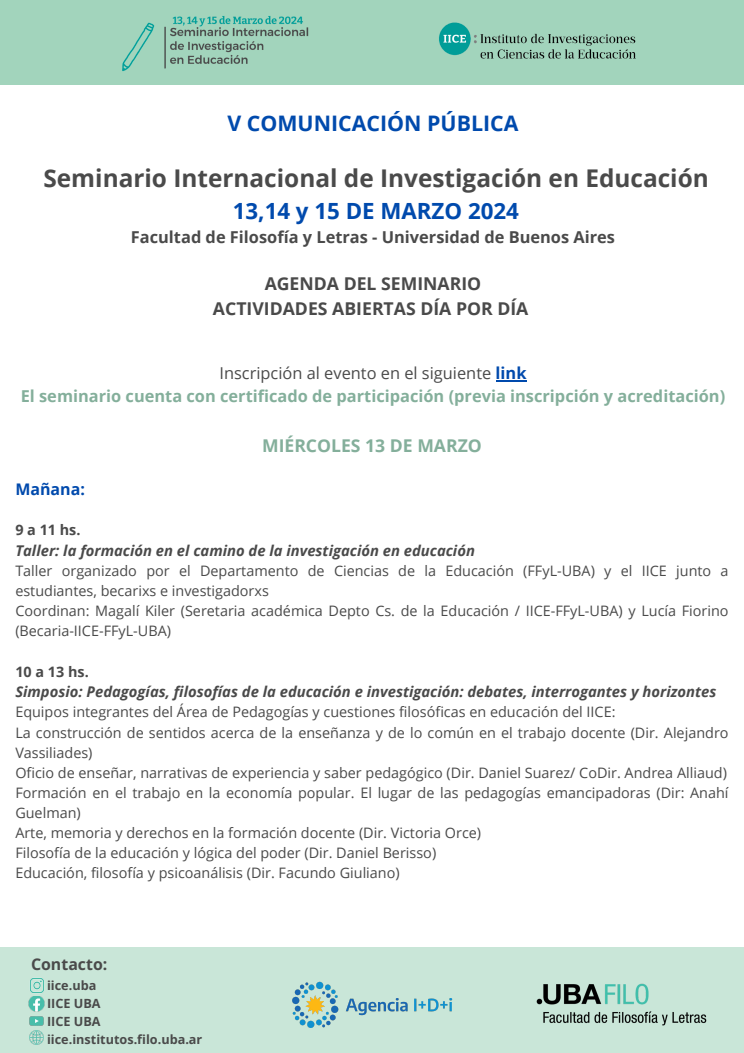
<style>
.page{position:relative;width:744px;height:1053px;background:#fff}
.page>*{position:absolute;margin:0;border:0;box-sizing:border-box;transform-origin:0 0}
.t1{font:700 24.4px "Open Sans";color:#4a4a4a}
.t2{font:700 22.32px "Open Sans";color:#004aad}
.t3{font:700 21.36px "Open Sans";color:#004aad}
.t4{font:700 17.64px/24.6px "Open Sans";color:#4a4a4a;text-align:center}
.t5{font:700 17.6px "Open Sans";color:#84af9b}
.t6{font:700 16.4px/22.8px "Open Sans";color:#84af9b;text-align:center}
.t7{font:700 16.4px "Open Sans";color:#4a4a4a}
.t8{font:700 16px "Open Sans";color:#004aad}
.t9{font:700 15.92px "Open Sans";color:#4a4a4a}
.t10{font:italic 700 14.8px "Open Sans";color:#4a4a4a}
.t11{font:14.4px/20.1px "Open Sans";color:#4a4a4a}
.t12{font:700 14.4px "Open Sans";color:#4a4a4a}
.t13{font:700 12.68px "Open Sans";color:#4a4a4a}
.s1{font-weight:400;color:#4a4a4a}
.s2{color:#004aad}
</style>
<div class="page">
<div style="left:0;top:0;width:744px;height:84px;background:#a2d4bc"></div>
<img style="left:99px;top:16px;width:232px;height:69px">
<img style="left:439px;top:22px;width:197px;height:37px">
<div style="left:0;top:947px;width:744px;height:105px;background:#c9e6d8"></div>
<hr style="left:496px;top:380px;width:31px;height:2px;background:#004aad">
<img style="left:30px;top:978px;width:14px;height:14px">
<img style="left:29px;top:996px;width:15px;height:15px">
<img style="left:30px;top:1030px;width:13px;height:14px">
<svg style="left:30px;top:1016px;width:13px;height:9px"></svg>
<img style="left:292px;top:981px;width:161px;height:47px">
<img style="left:536px;top:983px;width:171px;height:43px">
<h1 class="t3" style="left:227px;top:108px;width:293px">V COMUNICACIÓN PÚBLICA</h1>
<h3 class="t1" style="left:43px;top:161px;width:667px">Seminario Internacional de Investigación en Educación</h3>
<h3 class="t2" style="left:233px;top:195px;width:288px">13,14 y 15 DE MARZO 2024</h3>
<h3 class="t7" style="left:131px;top:226px;width:486px">Facultad de Filosofía y Letras - Universidad de Buenos Aires</h3>
<h2 class="t4" style="left:213px;top:271px;width:317px">AGENDA DEL SEMINARIO<br>ACTIVIDADES ABIERTAS DÍA POR DÍA</h2>
<h4 class="t6" style="left:21px;top:361px;width:706px"><span class="s1">Inscripción al evento en el siguiente</span> <span class="s2">link<br></span>El seminario cuenta con certificado de participación (previa inscripción y acreditación)</h4>
<p class="t5" style="left:262px;top:433px;width:221px">MIÉRCOLES 13 DE MARZO</p>
<p class="t8" style="left:15px;top:477px;width:71px">Mañana:</p>
<p class="t12" style="left:15px;top:520px;width:67px">9 a 11 hs.</p>
<p class="t10" style="left:15px;top:540px;width:461px">Taller: la formación en el camino de la investigación en educación</p>
<p class="t11" style="left:15px;top:560px;width:715px">Taller organizado por el Departamento de Ciencias de la Educación (FFyL-UBA) y el IICE junto a estudiantes, becarixs e investigadorxs<br>Coordinan: Magalí Kiler (Seretaria académica Depto Cs. de la Educación / IICE-FFyL-UBA) y Lucía Fiorino (Becaria-IICE-FFyL-UBA)</p>
<p class="t12" style="left:15px;top:661px;width:75px">10 a 13 hs.</p>
<p class="t10" style="left:15px;top:681px;width:703px">Simposio: Pedagogías, filosofías de la educación e investigación: debates, interrogantes y horizontes</p>
<p class="t11" style="left:15px;top:701px;width:715px">Equipos integrantes del Área de Pedagogías y cuestiones filosóficas en educación del IICE:<br>La construcción de sentidos acerca de la enseñanza y de lo común en el trabajo docente (Dir. Alejandro Vassiliades)<br>Oficio de enseñar, narrativas de experiencia y saber pedagógico (Dir. Daniel Suarez/ CoDir. Andrea Alliaud)<br>Formación en el trabajo en la economía popular. El lugar de las pedagogías emancipadoras (Dir: Anahí Guelman)<br>Arte, memoria y derechos en la formación docente (Dir. Victoria Orce)<br>Filosofía de la educación y lógica del poder (Dir. Daniel Berisso)<br>Educación, filosofía y psicoanálisis (Dir. Facundo Giuliano)</p>
<p class="t9" style="left:31px;top:952px;width:78px">Contacto:</p>
<p class="t13" style="left:47px;top:976px;width:51px">iice.uba</p>
<p class="t13" style="left:47px;top:994px;width:55px">IICE UBA</p>
<p class="t13" style="left:47px;top:1012px;width:55px">IICE UBA</p>
<p class="t13" style="left:47px;top:1029px;width:157px">iice.institutos.filo.uba.ar</p>
</div>
